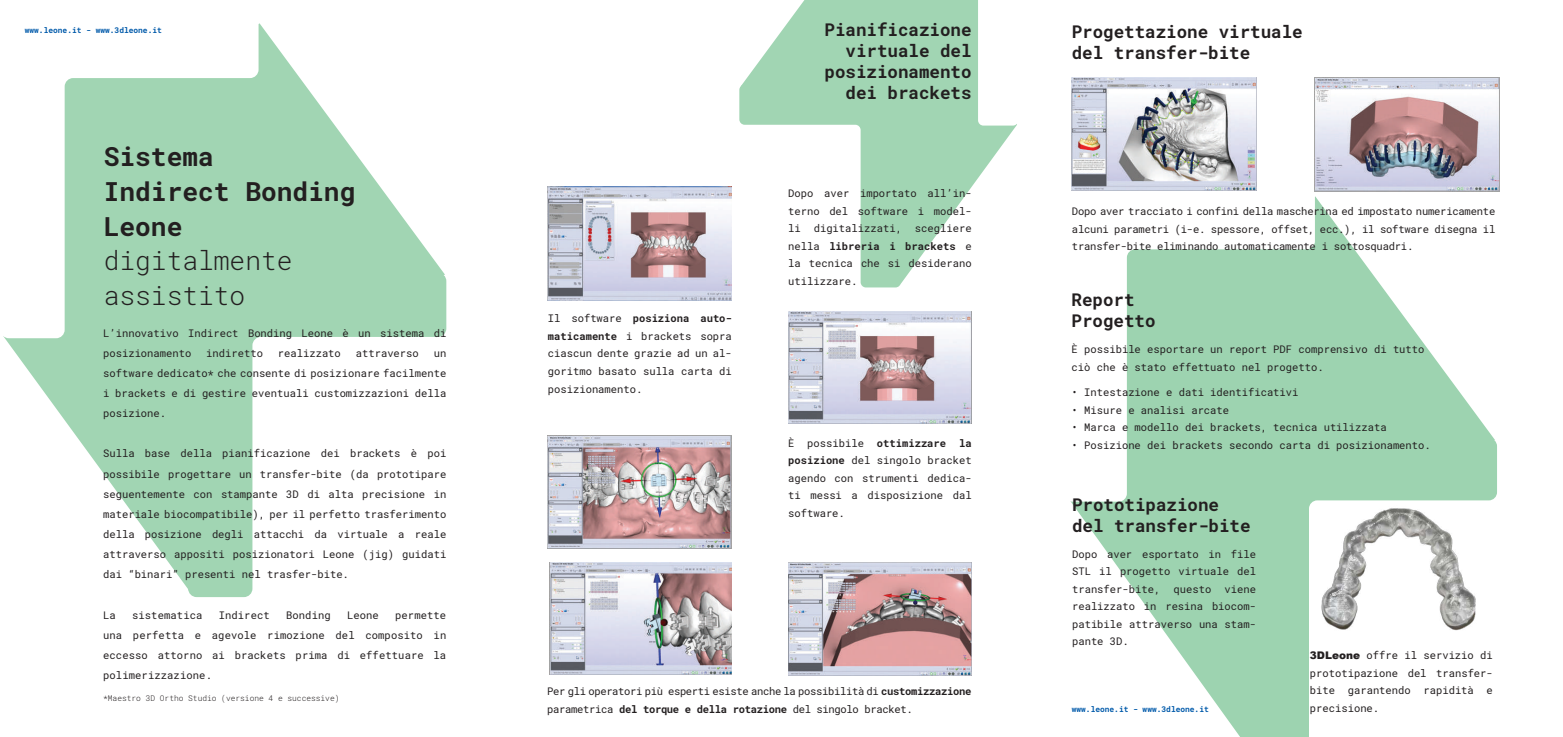
<style>
.page{position:relative;width:1563px;height:737px;background:#fff}
.page>*{position:absolute;margin:0;border:0;box-sizing:border-box;transform-origin:0 0}
.t1{font:700 26.16px/34.6px "Roboto Mono";color:#231f20}
.t2{font:300 26.16px/34.6px "Roboto Mono";color:#231f20}
.t3{font:700 17.5px/21px "Roboto Mono";color:#231f20}
.t4{font:10.5px/17.5px "Roboto Mono";color:#231f20;text-align:justify}
.t5{font:10.5px/17.5px "Roboto Mono";letter-spacing:-.03em;color:#231f20}
.t6{font:700 7.88px "Roboto Mono";color:#015aaa}
.t7{font:300 7.88px "Roboto Mono";color:#231f20}
.s1{font-weight:700}
.s2{font-family:"Arial";font-weight:900}
</style>
<div class="page">
<svg style="left:5px;top:23px;width:440px;height:569px"></svg>
<svg style="left:3px;top:23px;width:256px;height:315px;fill:#a1d5b3"></svg>
<svg style="left:739px;top:0;width:278px;height:287px"></svg>
<svg style="left:1070px;top:196px;width:425px;height:541px;fill:#9dd3b0"></svg>
<svg style="left:1070px;top:187px;width:245px;height:314px;fill:#9dd3b0"></svg>
<img style="left:548px;top:186px;width:184px;height:114px">
<img style="left:549px;top:562px;width:183px;height:112px">
<img style="left:788px;top:311px;width:183px;height:112px">
<img style="left:788px;top:562px;width:183px;height:113px">
<img style="left:548px;top:435px;width:183px;height:113px">
<img style="left:1314px;top:78px;width:185px;height:113px">
<img style="left:1071px;top:78px;width:185px;height:113px">
<img style="left:1318px;top:504px;width:164px;height:129px">
<p class="t6" style="left:25px;top:25px;width:139px">www.leone.it - www.3dleone.it</p>
<h1 class="t1" style="left:104px;top:139px;width:253px">Sistema<br>Indirect Bonding<br>Leone</h1>
<h1 class="t2" style="left:104px;top:242px;width:190px">digitalmente assistito</h1>
<p class="t4" style="left:103px;top:322px;width:345px;line-height:20.1px">L’innovativo Indirect Bonding Leone è un sistema di posizionamento</p>
<p class="t4" style="left:206px;top:344px;width:58px">indiretto</p>
<p class="t4" style="left:278px;top:344px;width:65px">realizzato</p>
<p class="t4" style="left:356px;top:344px;width:65px">attraverso</p>
<p class="t4" style="left:103px;top:342px;width:345px;line-height:20.1px;text-indent:330px">un software dedicato* che consente di posizionare facilmente i brackets e di gestire eventuali customizzazioni della posizione.</p>
<p class="t4" style="left:103px;top:443px;width:345px;line-height:20.1px">Sulla base della pianificazione dei brackets è poi possibile progettare un transfer-bite (da prototipare seguentemente con stampante 3D di alta precisione in materiale biocompatibile), per il perfetto trasferimento della posizione degli attacchi da virtuale a reale attraverso appositi posizionatori Leone (jig) guidati dai “binari” presenti nel trasfer-bite.</p>
<p class="t4" style="left:103px;top:605px;width:14px">La</p>
<p class="t4" style="left:132px;top:605px;width:72px">sistematica</p>
<p class="t4" style="left:219px;top:605px;width:53px">Indirect</p>
<p class="t4" style="left:286px;top:605px;width:46px">Bonding</p>
<p class="t4" style="left:347px;top:605px;width:33px">Leone</p>
<p class="t4" style="left:103px;top:604px;width:345px;line-height:20.1px;text-indent:292px">permette una perfetta e agevole rimozione del composito in eccesso attorno ai brackets prima di effettuare la polimerizzazione.</p>
<p class="t7" style="left:103px;top:692px;width:238px">*Maestro 3D Ortho Studio (versione 4 e successive)</p>
<h2 class="t3" style="left:824px;top:18px;width:148px;text-align:right">Pianificazione virtuale del posizionamento dei brackets</h2>
<h2 class="t3" style="left:1071px;top:21px;width:232px">Progettazione virtuale del transfer-bite</h2>
<p class="t4" style="left:548px;top:309px;width:185px">Il software <span class="s1">posiziona auto&shy;maticamente</span> i brackets sopra ciascun dente grazie ad un al&shy;goritmo basato sulla carta di posizionamento.</p>
<p class="t4" style="left:788px;top:184px;width:185px">Dopo aver importato all’in&shy;terno del software i model&shy;li digitalizzati, scegliere nella <span class="s1">libreria i brackets</span> e la tecnica che si desiderano utilizzare.</p>
<p class="t4" style="left:788px;top:434px;width:185px">È possibile <span class="s1">ottimizzare la posizione</span> del singolo bracket agendo con strumenti dedica&shy;ti messi a disposizione dal software.</p>
<p class="t5" style="left:547px;top:682px;width:425px">Per gli operatori più esperti esiste anche la possibilità di <span class="s1">customizzazione </span>parametrica <span class="s1">del torque e della rotazione</span> del singolo bracket.</p>
<p class="t4" style="left:1072px;top:202px;width:425px">Dopo aver tracciato i confini della mascherina ed impostato numericamente alcuni parametri (i-e. spessore, offset, ecc.), il software disegna il transfer-bite eliminando automaticamente i sottosquadri.</p>
<h2 class="t3" style="left:1071px;top:288px;width:85px">Report<br>Progetto</h2>
<p class="t4" style="left:1071px;top:340px;width:354px">È possibile esportare un report PDF comprensivo di tutto ciò che è stato effettuato nel progetto.</p>
<p class="t4" style="left:1071px;top:383px;width:228px">• Intestazione e dati identificativi</p>
<p class="t4" style="left:1071px;top:400px;width:159px">• Misure e analisi arcate</p>
<p class="t4" style="left:1071px;top:418px;width:317px">• Marca e modello dei brackets, tecnica utilizzata</p>
<p class="t4" style="left:1071px;top:435px;width:361px">• Posizione dei brackets secondo carta di posizionamento.</p>
<h2 class="t3" style="left:1072px;top:494px;width:180px">Prototipazione del transfer-bite</h2>
<p class="t4" style="left:1072px;top:545px;width:185px">Dopo aver esportato in file STL il progetto virtuale del transfer-bite,</p>
<p class="t4" style="left:1072px;top:580px;width:185px;text-indent:152px">viene realizzato in resina biocom&shy;patibile attraverso una stam&shy;pante 3D.</p>
<p class="t4" style="left:1173px;top:580px;width:39px">questo</p>
<p class="t6" style="left:1071px;top:703px;width:139px">www.leone.it - www.3dleone.it</p>
<p class="t4" style="left:1310px;top:646px;width:184px"><span class="s2">3DLeone</span> offre il servizio di prototipazione del transfer&shy;bite garantendo rapidità e precisione.</p>
</div>
